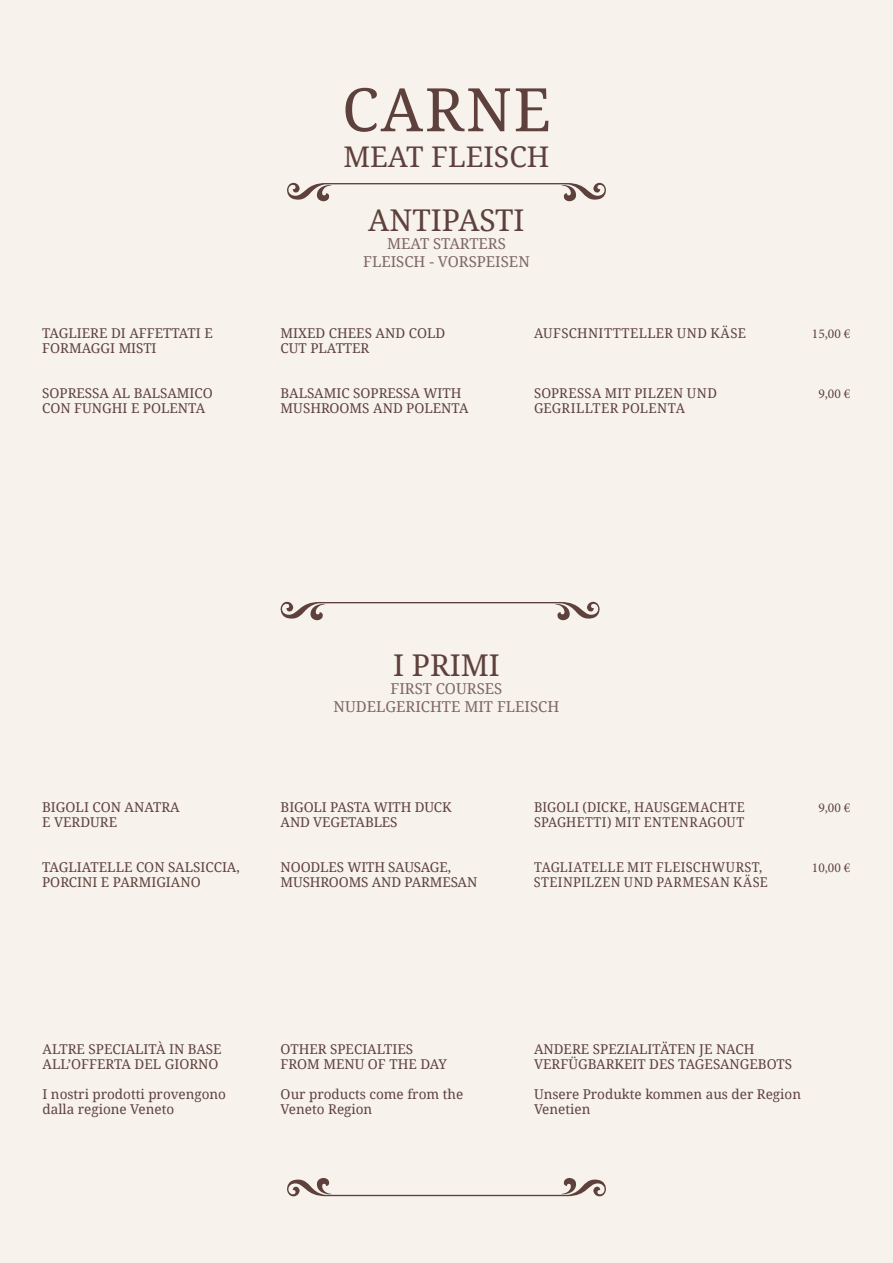
<style>
.page{position:relative;width:893px;height:1263px;background:#f7f2ec}
.page>*{position:absolute;margin:0;border:0;box-sizing:border-box;transform-origin:0 0}
.t1{font:60px "Droid Serif";letter-spacing:.03em;color:#5e413d}
.t2{font:30px "Droid Serif";color:#5e413d}
.t3{font:28.5px "Droid Serif";color:#5e413d}
.t4{font:15px/18px "Droid Serif";color:#7e6764}
.t5{font:13.5px/15px "Droid Serif";color:#5e413d}
.t6{font:13.5px "Droid Serif";color:#5e413d;scale:.95 1}
.t7{font:13.5px "Minion Pro";color:#5e413d}
</style>
<div class="page">
<svg style="left:287px;top:183px;width:319px;height:18px"></svg>
<svg style="left:281px;top:602px;width:319px;height:18px"></svg>
<svg style="left:287px;top:1178px;width:319px;height:18px"></svg>
<p class="t5" style="left:42px;top:326px;width:44px">TAGLIERE</p>
<p class="t5" style="left:111px;top:326px;width:28px">DI AFFETTATI</p>
<p class="t5" style="left:204px;top:326px;width:9px">E</p>
<p class="t5" style="left:42px;top:341px;width:28px">FORMAGGI</p>
<p class="t5" style="left:119px;top:341px;width:9px">MISTI</p>
<p class="t5" style="left:42px;top:386px;width:27px">SOPRESSA</p>
<p class="t5" style="left:112px;top:386px;width:58px">AL BALSAMIC</p>
<p class="t5" style="left:203px;top:386px;width:12px">O</p>
<p class="t5" style="left:42px;top:401px;width:51px">CON FUNG</p>
<p class="t5" style="left:112px;top:401px;width:68px">HI E POLENTA</p>
<h1 class="t1" style="left:342px;top:75px;width:210px">CARNE</h1>
<h3 class="t3" style="left:343px;top:141px;width:205px">MEAT FLEISCH</h3>
<h2 class="t2" style="left:368px;top:204px;width:158px">ANTIPASTI</h2>
<p class="t4" style="left:363px;top:235px;width:144px;text-indent:24px">MEAT STARTERS<br>FLEISC</p>
<p class="t4" style="left:414px;top:253px;width:56px">H - VORSPEISEN</p>
<p class="t5" style="left:281px;top:326px;width:76px">MIXED CHEES</p>
<p class="t5" style="left:376px;top:326px;width:71px">AND COLD</p>
<p class="t5" style="left:281px;top:341px;width:10px">CUT</p>
<p class="t5" style="left:310px;top:341px;width:27px">PLATTER</p>
<p class="t5" style="left:281px;top:386px;width:36px">BALSAMIC</p>
<p class="t5" style="left:353px;top:386px;width:27px">SOPRESSA</p>
<p class="t5" style="left:423px;top:386px;width:10px">WIT</p>
<p class="t5" style="left:451px;top:386px;width:12px">H</p>
<p class="t5" style="left:281px;top:401px;width:163px">MUSHROOMS AND POLENTA</p>
<p class="t5" style="left:534px;top:326px;width:19px">AUFSC</p>
<p class="t5" style="left:577px;top:326px;width:21px">HNITTTE</p>
<p class="t5" style="left:639px;top:326px;width:100px">LLER UND KÄSE</p>
<p class="t5" style="left:534px;top:386px;width:27px">SOPRESSA</p>
<p class="t5" style="left:605px;top:386px;width:10px">MIT</p>
<p class="t5" style="left:634px;top:386px;width:84px">PILZEN UND</p>
<p class="t5" style="left:534px;top:401px;width:10px">GEGRI</p>
<p class="t5" style="left:576px;top:401px;width:27px">LLTER</p>
<p class="t5" style="left:622px;top:401px;width:37px">POLENTA</p>
<p class="t7" style="left:812px;top:324px;width:40px">15,00 €</p>
<p class="t7" style="left:818px;top:384px;width:34px">9,00 €</p>
<p class="t5" style="left:42px;top:800px;width:93px">BIGOLI CON ANATRA<br>E VER</p>
<p class="t5" style="left:80px;top:815px;width:20px">DURE</p>
<p class="t5" style="left:42px;top:860px;width:199px">TAGLIATELLE CON SALSICCIA,<br>PORCINI E PARMIGIANO</p>
<h2 class="t2" style="left:393px;top:648px;width:108px">I PRIMI</h2>
<p class="t4" style="left:334px;top:680px;width:170px;text-indent:57px">FIRST COURSES<br>NUDELGERIC</p>
<p class="t4" style="left:430px;top:698px;width:45px">HTE MIT</p>
<p class="t4" style="left:497px;top:698px;width:27px">FLEISC</p>
<p class="t4" style="left:547px;top:698px;width:13px">H</p>
<p class="t5" style="left:281px;top:800px;width:59px">BIGOLI PASTA</p>
<p class="t5" style="left:374px;top:800px;width:10px">WIT</p>
<p class="t5" style="left:401px;top:800px;width:34px">H DUCK</p>
<p class="t5" style="left:281px;top:815px;width:43px">AN D VEGETAB</p>
<p class="t5" style="left:374px;top:815px;width:17px">LES</p>
<p class="t5" style="left:281px;top:860px;width:21px">NOODL</p>
<p class="t5" style="left:329px;top:860px;width:29px">ES WIT</p>
<p class="t5" style="left:374px;top:860px;width:31px">H SAUSAGE</p>
<p class="t5" style="left:448px;top:860px;width:5px">,</p>
<p class="t5" style="left:281px;top:875px;width:142px">MUSHROOMS AND PARMESAN</p>
<p class="t6" style="left:534px;top:799px;width:75px">BIGOLI (DICKE</p>
<p class="t6" style="left:628px;top:799px;width:29px">, HAUSGEMAC</p>
<p class="t6" style="left:718px;top:799px;width:21px">HTE</p>
<p class="t6" style="left:534px;top:814px;width:17px">SPAG</p>
<p class="t6" style="left:566px;top:814px;width:20px">HETTI</p>
<p class="t6" style="left:607px;top:814px;width:18px">) MIT</p>
<p class="t6" style="left:644px;top:814px;width:20px">ENTENRAG</p>
<p class="t6" style="left:717px;top:814px;width:21px">OUT</p>
<p class="t6" style="left:534px;top:859px;width:45px">TAGLIATE</p>
<p class="t6" style="left:599px;top:859px;width:40px">LLE MIT</p>
<p class="t6" style="left:656px;top:859px;width:26px">FLEISC</p>
<p class="t6" style="left:701px;top:859px;width:23px">HWURST</p>
<p class="t6" style="left:759px;top:859px;width:5px">,</p>
<p class="t6" style="left:534px;top:874px;width:17px">STEINPI</p>
<p class="t6" style="left:586px;top:874px;width:93px">LZEN UND PARMESAN</p>
<p class="t6" style="left:733px;top:874px;width:29px">KÄSE</p>
<p class="t7" style="left:818px;top:798px;width:34px">9,00 €</p>
<p class="t7" style="left:812px;top:858px;width:40px">10,00 €</p>
<p class="t5" style="left:43px;top:1042px;width:181px">ALTRE SPECIALITÀ IN BASE<br>ALL’OFFERTA DEL GIORNO</p>
<p class="t5" style="left:43px;top:1087px;width:185px">I NOSTRI PRODOTTI PROVENGONO<br>DALLA REGIONE VENETO</p>
<p class="t5" style="left:281px;top:1042px;width:168px">OTHER SPECIALTIES<br>FROM MENU OF THE DAY</p>
<p class="t5" style="left:281px;top:1087px;width:184px">OUR PRODUCTS COME FROM THE<br>VENETO REGION</p>
<p class="t5" style="left:534px;top:1042px;width:39px">ANDERE</p>
<p class="t5" style="left:593px;top:1042px;width:86px">SPEZIALITÄTEN</p>
<p class="t5" style="left:699px;top:1042px;width:27px">JE NAC</p>
<p class="t5" style="left:744px;top:1042px;width:12px">H</p>
<p class="t5" style="left:534px;top:1057px;width:19px">VERF</p>
<p class="t5" style="left:568px;top:1057px;width:20px">ÜGBARKEIT</p>
<p class="t5" style="left:649px;top:1057px;width:47px">DES TAGESANGEB</p>
<p class="t5" style="left:767px;top:1057px;width:19px">OTS</p>
<p class="t5" style="left:534px;top:1087px;width:269px">UNSERE PRODUKTE KOMMEN AUS DER REGION<br>VENETIEN</p>
</div>
